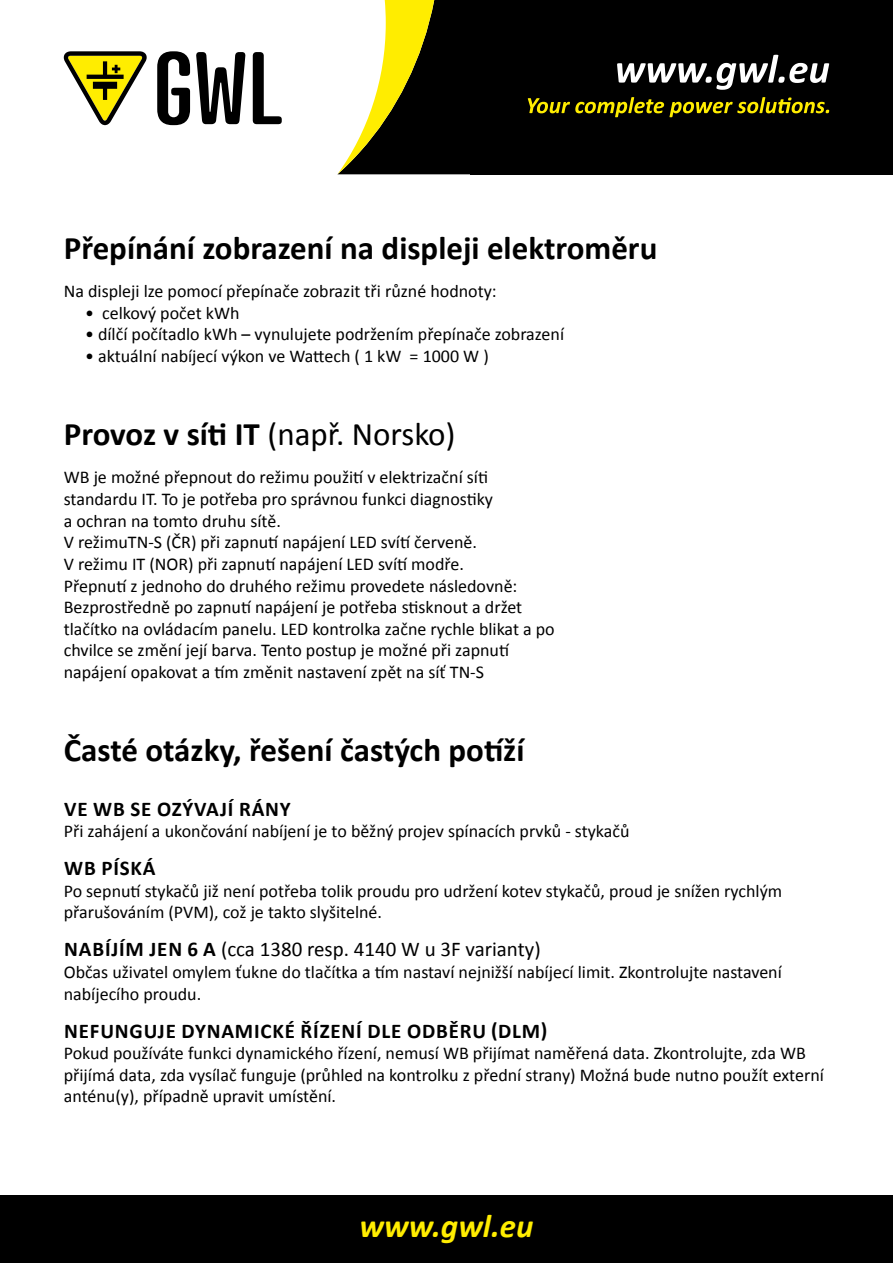
<style>
.page{position:relative;width:893px;height:1263px;background:#fff}
.page>*{position:absolute;margin:0;border:0;box-sizing:border-box;transform-origin:0 0}
._2_-_nadpis{font:700 33px "Calibri";color:#000}
.t1{font:italic 700 33px "Calibri";color:#ffed00}
.pod_pod_pod_nad{font:700 21px "Calibri";letter-spacing:.04em;color:#000}
.pod_pod_pod_nad-2{font:21px "Calibri";color:#000}
._4_-_texty{font:18px/21.6px "Calibri";color:#000}
._4_-_texty_-_odsaz{font:18px "Calibri";color:#000}
.s1{font-weight:400}
.s2{font-weight:700}
</style>
<div class="page">
<div style="left:0;top:1195px;width:893px;height:68px;background:#000"></div>
<div style="left:0;top:0;width:893px;height:174px;background:#000"></div>
<svg style="left:528px;top:97px;width:301px;height:20px"></svg>
<svg style="left:617px;top:55px;width:212px;height:35px"></svg>
<div style="left:0;top:0;width:470px;height:179px;background:#fff"></div>
<svg style="left:337px;top:0;width:133px;height:174px"></svg>
<svg style="left:157px;top:51px;width:33px;height:74px"></svg>
<svg style="left:196px;top:52px;width:50px;height:72px"></svg>
<svg style="left:253px;top:52px;width:29px;height:72px"></svg>
<svg style="left:63px;top:51px;width:84px;height:74px"></svg>
<p class="_2_-_nadpis" style="left:64px;top:227px;width:595px">Přepínání zobrazení na displeji elektroměru</p>
<p class="_4_-_texty" style="left:64px;top:280px;width:434px">Na displeji lze pomocí přepínače zobrazit tři různé hodnoty:</p>
<p class="_4_-_texty_-_odsaz" style="left:85px;top:302px;width:156px">• celkový počet kWh</p>
<p class="_4_-_texty_-_odsaz" style="left:85px;top:323px;width:481px">• dílčí počítadlo kWh – vynulujete podržením přepínače zobrazení</p>
<p class="_4_-_texty_-_odsaz" style="left:85px;top:345px;width:405px">• aktuální nabíjecí výkon ve Wattech ( 1 kW = 1000 W )</p>
<p class="_2_-_nadpis" style="left:64px;top:413px;width:393px">Provoz v síti IT <span class="s1">(např. Norsko)</span></p>
<p class="_4_-_texty" style="left:64px;top:466px;width:426px">WB je možné přepnout do režimu použití v elektrizační síti</p>
<p class="_4_-_texty" style="left:64px;top:487px;width:431px">standardu IT. To je potřeba pro správnou funkci diagnostiky</p>
<p class="_4_-_texty" style="left:64px;top:509px;width:219px">a ochran na tomto druhu sítě.</p>
<p class="_4_-_texty" style="left:64px;top:531px;width:415px">V režimuTN-S (ČR) při zapnutí napájení LED svítí červeně.</p>
<p class="_4_-_texty" style="left:64px;top:552px;width:402px">V režimu IT (NOR) při zapnutí napájení LED svítí modře.</p>
<p class="_4_-_texty" style="left:64px;top:574px;width:455px">Přepnutí z jednoho do druhého režimu provedete následovně:</p>
<p class="_4_-_texty" style="left:64px;top:595px;width:460px">Bezprostředně po zapnutí napájení je potřeba stisknout a držet</p>
<p class="_4_-_texty" style="left:64px;top:617px;width:492px">tlačítko na ovládacím panelu. LED kontrolka začne rychle blikat a po</p>
<p class="_4_-_texty" style="left:64px;top:639px;width:447px">chvilce se změní její barva. Tento postup je možné při zapnutí</p>
<p class="_4_-_texty" style="left:64px;top:660px;width:422px">napájení opakovat a tím změnit nastavení zpět na síť TN-S</p>
<p class="_2_-_nadpis" style="left:64px;top:729px;width:462px">Časté otázky, řešení častých potíží</p>
<p class="pod_pod_pod_nad" style="left:64px;top:796px;width:228px">VE WB SE OZÝVAJÍ RÁNY</p>
<p class="_4_-_texty" style="left:64px;top:820px;width:567px">Při zahájení a ukončování nabíjení je to běžný projev spínacích prvků - stykačů</p>
<p class="pod_pod_pod_nad" style="left:64px;top:855px;width:93px">WB PÍSKÁ</p>
<p class="_4_-_texty" style="left:64px;top:879px;width:720px">Po sepnutí stykačů již není potřeba tolik proudu pro udržení kotev stykačů, proud je snížen rychlým přarušováním (PVM), což je takto slyšitelné.</p>
<p class="pod_pod_pod_nad-2" style="left:64px;top:936px;width:478px"><span class="s2">NABÍJÍM JEN 6 A</span> (cca 1380 resp. 4140 W u 3F varianty)</p>
<p class="_4_-_texty" style="left:64px;top:960px;width:720px">Občas uživatel omylem ťukne do tlačítka a tím nastaví nejnižší nabíjecí limit. Zkontrolujte nastavení nabíjecího proudu.</p>
<p class="pod_pod_pod_nad" style="left:64px;top:1017px;width:485px">NEFUNGUJE DYNAMICKÉ ŘÍZENÍ DLE ODBĚRU (DLM)</p>
<p class="_4_-_texty" style="left:64px;top:1041px;width:762px">Pokud používáte funkci dynamického řízení, nemusí WB přijímat naměřená data. Zkontrolujte, zda WB přijímá data, zda vysílač funguje (průhled na kontrolku z přední strany) Možná bude nutno použít externí anténu(y), případně upravit umístění.</p>
<h1 class="t1" style="left:359px;top:1206px;width:175px">www.gwl.eu</h1>
</div>
